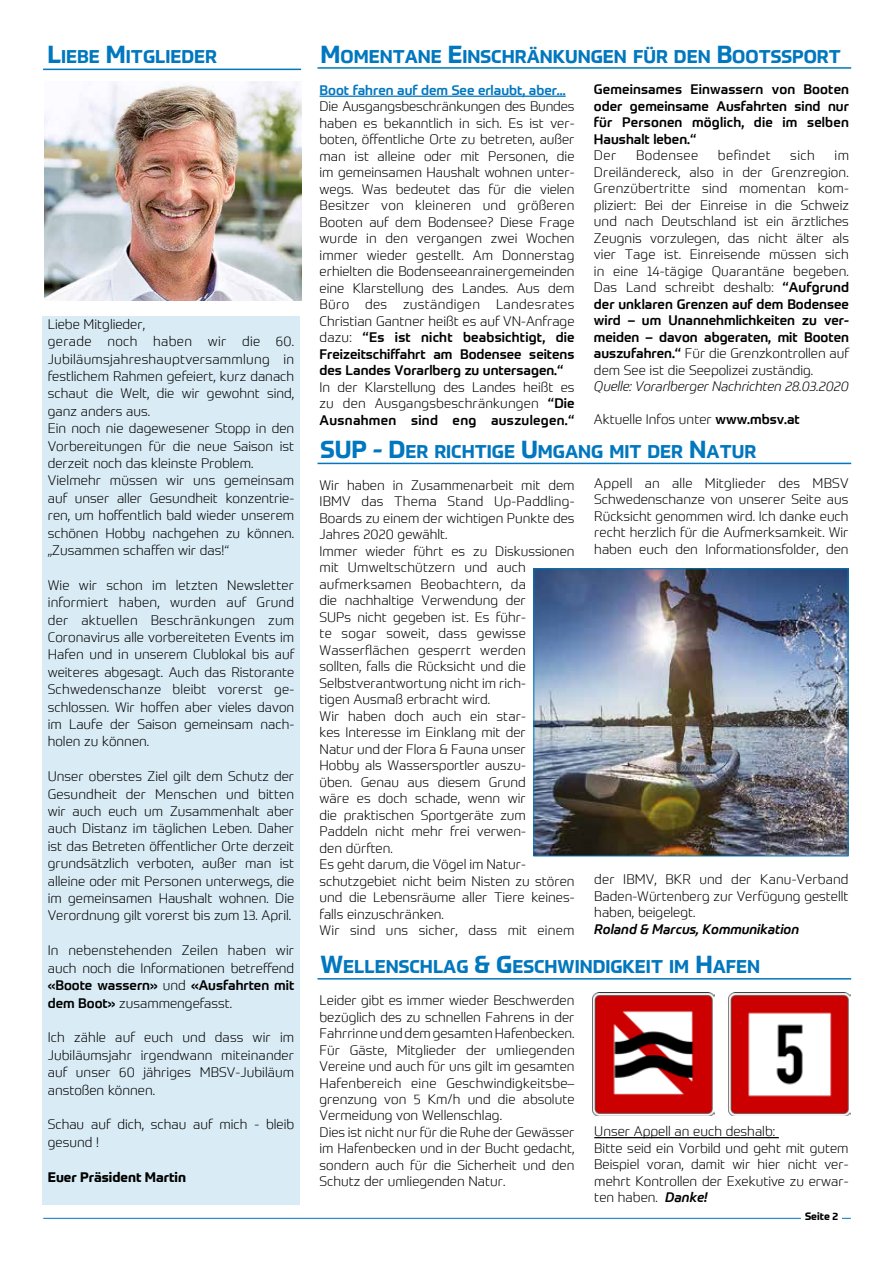
<style>
.page{position:relative;width:893px;height:1263px;background:#fff}
.page>*{position:absolute;margin:0;border:0;box-sizing:border-box;transform-origin:0 0}
.t1{font:700 18px "Prometo";color:#0077be}
.t2{font:300 13.5px/16.5px "Prometo";color:#000;text-align:justify}
.t3{font:500 13.5px/16.5px "Prometo";letter-spacing:.01em;color:#000;text-align:justify}
.t4{font:italic 300 13.5px "Prometo";letter-spacing:-.01em;color:#000}
.t5{font:500 13.5px "Prometo";color:#0077be}
.t6{font:italic 500 13.5px "Prometo";color:#000}
.t7{font:700 13.5px "Prometo";color:#000}
.t8{font:300 13.5px "Prometo";letter-spacing:.03em;color:#000}
.t9{font:700 10.5px "Prometo";color:#000}
.s1{font-size:24px}
.s2{font-weight:500}
.s3{font-weight:500;font-style:italic}
</style>
<div class="page">
<hr style="left:43px;top:1218px;width:808px;height:1px;background:#0077be">
<div style="left:801px;top:1210px;width:41px;height:16px;background:#fff"></div>
<hr style="left:317px;top:463px;width:534px;height:1px;background:#0077be">
<hr style="left:317px;top:67px;width:534px;height:2px;background:#0077be">
<hr style="left:317px;top:978px;width:534px;height:1px;background:#0077be">
<hr style="left:320px;top:96px;width:246px;height:1px;background:#0077be">
<hr style="left:43px;top:69px;width:258px;height:1px;background:#0077be">
<div style="left:42px;top:317px;width:258px;height:888px;background:#d9ebf5"></div>
<img style="left:45px;top:82px;width:256px;height:218px">
<hr style="left:594px;top:1137px;width:185px;height:1px;background:#000">
<img style="left:535px;top:570px;width:312px;height:284px">
<div style="left:533px;top:568px;width:316px;height:288px;border:1px solid #0077be"></div>
<img style="left:592px;top:992px;width:123px;height:123px">
<img style="left:728px;top:992px;width:122px;height:123px">
<h1 class="t1" style="left:47px;top:45px;width:171px"><span class="s1">L</span>IEBE <span class="s1">M</span>ITGLIEDER</h1>
<p class="t2" style="left:48px;top:315px;width:248px;line-height:17.4px;text-align:left">Liebe Mitglieder,<br>gerade noch haben wir die 60.<br>Jubiläumsjahreshauptversammlung in festlichem Rahmen gefeiert, kurz danach schaut die Welt, die wir gewohnt sind, ganz anders aus.<br>Ein noch nie dagewesener Stopp in den Vorbereitungen für die neue Saison ist derzeit noch das kleinste Problem.<br>Vielmehr müssen wir uns gemeinsam auf unser aller Gesundheit konzentrie&shy;ren, um hoffentlich bald wieder unserem schönen Hobby nachgehen zu können. „Zusammen schaffen wir das!“</p>
<p class="t2" style="left:48px;top:576px;width:248px;line-height:17.4px">Wie wir schon im letzten Newsletter informiert haben, wurden auf Grund der aktuellen Beschränkungen zum Coronavirus alle vorbereiteten Events im Hafen und in unserem Clublokal bis auf weiteres abgesagt. Auch das Ristorante Schwedenschanze bleibt vorerst ge&shy;schlossen. Wir hoffen aber vieles davon im Laufe der Saison gemeinsam nach&shy;holen zu können.</p>
<p class="t2" style="left:48px;top:768px;width:248px;line-height:17.4px">Unser oberstes Ziel gilt dem Schutz der Gesundheit der Menschen und bitten wir auch euch um Zusammenhalt aber auch Distanz im täglichen Leben. Daher ist das Betreten öffentlicher Orte derzeit grundsätzlich verboten, außer man ist alleine oder mit Personen unterwegs, die im gemeinsamen Haushalt wohnen. Die Verordnung gilt vorerst bis zum 13. April.</p>
<p class="t2" style="left:48px;top:942px;width:248px;line-height:17.4px">In nebenstehenden Zeilen haben wir auch noch die Informationen betreffend <span class="s2">«Boote wassern»</span> und <span class="s2">«Ausfahrten mit dem Boot»</span> zusammengefasst.</p>
<p class="t2" style="left:48px;top:1029px;width:248px;line-height:17.4px">Ich zähle auf euch und dass wir im Jubiläumsjahr irgendwann miteinander auf unser 60 jähriges MBSV-Jubiläum anstoßen können.</p>
<p class="t2" style="left:48px;top:1116px;width:248px;line-height:17.4px">Schau auf dich, schau auf mich - bleib gesund !</p>
<p class="t7" style="left:48px;top:1168px;width:140px">Euer Präsident Martin</p>
<h1 class="t1" style="left:321px;top:45px;width:522px"><span class="s1">M</span>OMENTANE <span class="s1">E</span>INSCHRÄNKUNGEN FÜR DEN <span class="s1">B</span>OOTSSPORT</h1>
<p class="t5" style="left:320px;top:82px;width:248px">Boot fahren auf dem See erlaubt, aber...</p>
<p class="t2" style="left:320px;top:98px;width:257px">Die Ausgangsbeschränkungen des Bundes haben es bekanntlich in sich. Es ist ver&shy;boten, öffentliche Orte zu betreten, außer man ist alleine oder mit Personen, die im gemeinsamen Haushalt wohnen unter&shy;wegs. Was bedeutet das für die vielen Besitzer von kleineren und größeren Booten auf dem Bodensee? Diese Frage wurde in den vergangen zwei Wochen immer wieder gestellt. Am Donnerstag erhielten die Bodenseeanrainergemeinden eine Klarstellung des Landes. Aus dem Büro des zuständigen Landesrates Christian Gantner heißt es auf VN-Anfrage dazu: <span class="s2">“Es ist nicht beabsichtigt, die Freizeitschiffahrt am Bodensee seitens des Landes Vorarlberg zu untersagen.“</span></p>
<p class="t2" style="left:320px;top:379px;width:257px">In der Klarstellung des Landes heißt es zu den Ausgangsbeschränkungen <span class="s2">“Die Ausnahmen sind eng auszulegen.“</span></p>
<p class="t3" style="left:594px;top:81px;width:257px">Gemeinsames Einwassern von Booten oder gemeinsame Ausfahrten sind nur für Personen möglich, die im selben Haushalt leben.“</p>
<p class="t2" style="left:594px;top:147px;width:24px">Der</p>
<p class="t8" style="left:636px;top:148px;width:64px">Bodensee</p>
<p class="t8" style="left:718px;top:148px;width:54px">befindet</p>
<p class="t2" style="left:790px;top:147px;width:26px">sich</p>
<p class="t2" style="left:594px;top:147px;width:257px;text-indent:241px">im Dreiländereck, also in der Grenzregion.<br>Grenzübertritte sind momentan kom&shy;pliziert: Bei der Einreise in die Schweiz und nach Deutschland ist ein ärztliches Zeugnis vorzulegen, das nicht älter als vier Tage ist. Einreisende müssen sich in eine 14-tägige Quarantäne begeben.<br>Das Land schreibt deshalb: <span class="s2">“Aufgrund der unklaren Grenzen auf dem Bodensee wird – um Unannehmlichkeiten zu ver&shy;meiden – davon abgeraten, mit Booten auszufahren.“</span> Für die Grenzkontrollen auf dem See ist die Seepolizei zuständig.</p>
<p class="t4" style="left:594px;top:378px;width:256px">Quelle: Vorarlberger Nachrichten 28.03.2020</p>
<p class="t2" style="left:594px;top:411px;width:207px">Aktuelle Infos unter <span class="s2">www.mbsv.at</span></p>
<h1 class="t1" style="left:321px;top:440px;width:437px"><span class="s1">SUP - D</span>ER RICHTIGE <span class="s1">U</span>MGANG MIT DER <span class="s1">N</span>ATUR</h1>
<p class="t2" style="left:320px;top:476px;width:256px;text-align:left">Wir haben in Zusammenarbeit mit dem<br>IBMV das Thema Stand Up-Paddling-<br>Boards zu einem der wichtigen Punkte des<br>Jahres 2020 gewählt.<br>Immer wieder führt es zu Diskussionen mit Umweltschützern und auch aufmerksamen Beobachtern, da<br>die nachhaltige Verwendung der<br>SUPs nicht gegeben ist. Es führ-<br>te sogar soweit, dass gewisse<br>Wasserflächen gesperrt werden<br>sollten, falls die Rücksicht und die<br>Selbstverantwortung nicht im rich-<br>tigen Ausmaß erbracht wird.<br>Wir haben doch auch ein star-<br>kes Interesse im Einklang mit der<br>Natur und der Flora &amp; Fauna unser<br>Hobby als Wassersportler auszu-<br>üben. Genau aus diesem Grund<br>wäre es doch schade, wenn wir<br>die praktischen Sportgeräte zum<br>Paddeln nicht mehr frei verwen-<br>den dürften.<br>Es geht darum, die Vögel im Natur&shy;schutzgebiet nicht beim Nisten zu stören und die Lebensräume aller Tiere keines&shy;falls einzuschränken.<br>Wir sind uns sicher, dass mit einem</p>
<p class="t2" style="left:594px;top:475px;width:256px">Appell an alle Mitglieder des MBSV Schwedenschanze von unserer Seite aus Rücksicht genommen wird. Ich danke euch recht herzlich für die Aufmerksamkeit. Wir haben euch den Informationsfolder, den</p>
<p class="t2" style="left:594px;top:871px;width:256px">der IBMV, BKR und der Kanu-Verband Baden-Würtenberg zur Verfügung gestellt haben, beigelegt.</p>
<p class="t6" style="left:594px;top:920px;width:206px">Roland &amp; Marcus, Kommunikation</p>
<h1 class="t1" style="left:321px;top:956px;width:441px"><span class="s1">W</span>ELLENSCHLAG <span class="s1">&amp; G</span>ESCHWINDIGKEIT IM <span class="s1">H</span>AFEN</h1>
<p class="t2" style="left:320px;top:992px;width:257px;text-align:left">Leider gibt es immer wieder Beschwerden bezüglich des zu schnellen Fahrens in der Fahrrinne und dem gesamten Hafenbecken.<br>Für Gäste, Mitglieder der umliegenden Vereine und auch für uns gilt im gesamten Hafenbereich eine Geschwindigkeitsbe– grenzung von 5 Km/h und die absolute Vermeidung von Wellenschlag.<br>Dies ist nicht nur für die Ruhe der Gewässer im Hafenbecken und in der Bucht gedacht, sondern auch für die Sicherheit und den Schutz der umliegenden Natur.</p>
<p class="t2" style="left:594px;top:1123px;width:256px;text-align:left">Unser Appell an euch deshalb:<br>Bitte seid ein Vorbild und geht mit gutem Beispiel voran, damit wir hier nicht ver&shy;mehrt Kontrollen der Exekutive zu erwar&shy;ten haben. <span class="s3">Danke!</span></p>
<p class="t9" style="left:805px;top:1209px;width:35px">Seite 2</p>
</div>
